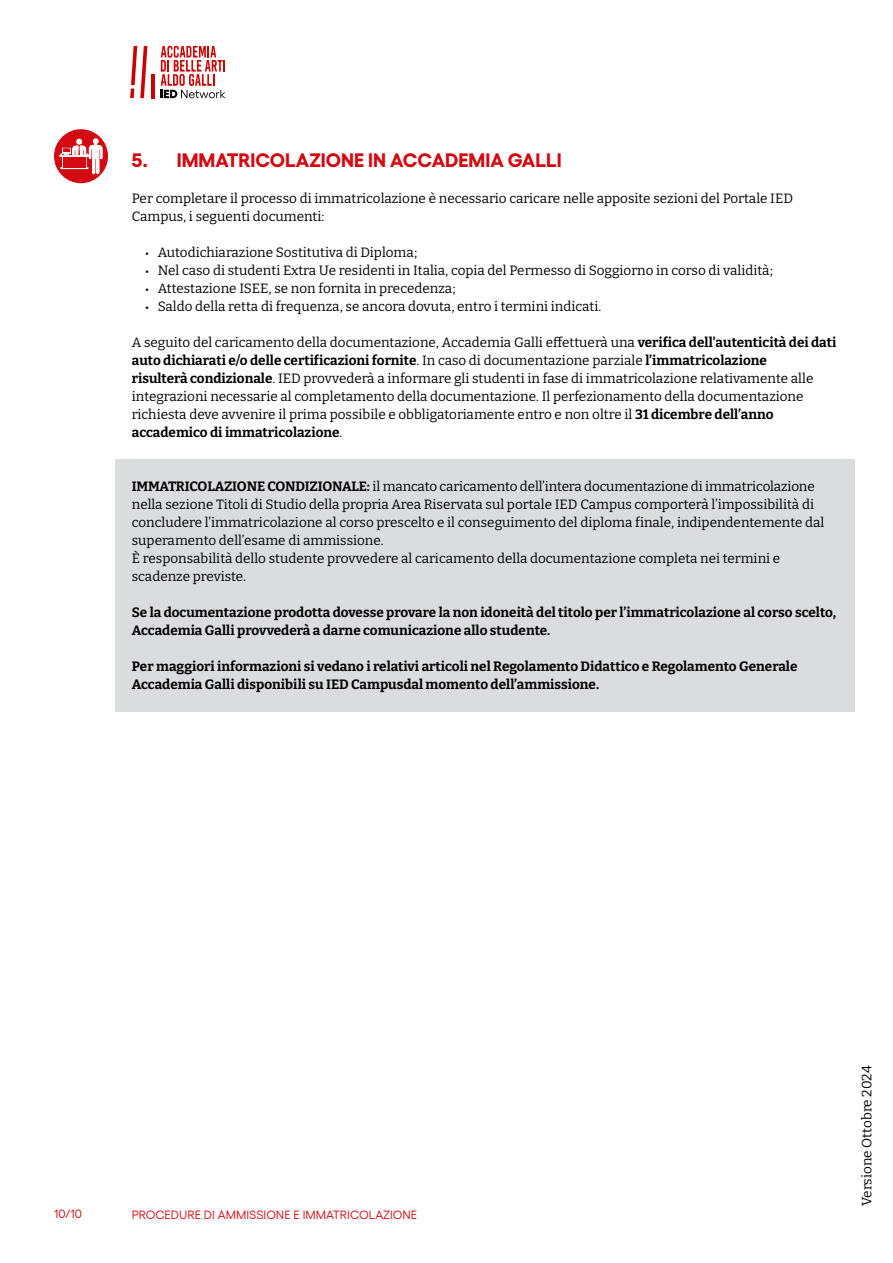
<style>
.page{position:relative;width:893px;height:1263px;background:#fff}
.page>*{position:absolute;margin:0;border:0;box-sizing:border-box;transform-origin:0 0}
.t1{font:700 19.5px "Gellix";color:#d20a11}
.t2{font:13.5px/18px "Bitter";color:#000}
.t3{font:700 13.5px/18px "Bitter";color:#000}
.t4{font:12px "Gellix";color:#d20a11}
.s1{font-size:10.5px}
.s2{font-weight:700}
</style>
<div class="page">
<hr style="left:151px;top:74px;width:3px;height:24px;background:#c00">
<svg style="left:130px;top:46px;width:17px;height:52px"></svg>
<svg style="left:161px;top:46px;width:64px;height:52px"></svg>
<div style="left:116px;top:459px;width:739px;height:252px;background:#dadcdd"></div>
<div style="left:54px;top:129px;width:54px;height:54px;background:#d20a11;border-radius:50%"></div>
<svg style="left:59px;top:138px;width:44px;height:36px"></svg>
<h1 class="t1" style="left:132px;top:145px;width:431px">5. IMMATRICOLAZIONE IN ACCADEMIA GALLI</h1>
<p class="t2" style="left:132px;top:189px;width:663px">Per completare il processo di immatricolazione è necessario caricare nelle apposite sezioni del Portale IED<br>Campus, i seguenti documenti:</p>
<p class="t2" style="left:145px;top:243px;width:273px"><span class="s1">•</span> Autodichiarazione Sostitutiva di Diploma;</p>
<p class="t2" style="left:145px;top:261px;width:629px"><span class="s1">•</span> Nel caso di studenti Extra Ue residenti in Italia, copia del Permesso di Soggiorno in corso di validità;</p>
<p class="t2" style="left:145px;top:279px;width:312px"><span class="s1">•</span> Attestazione ISEE, se non fornita in precedenza;</p>
<p class="t2" style="left:145px;top:297px;width:457px"><span class="s1">•</span> Saldo della retta di frequenza, se ancora dovuta, entro i termini indicati.</p>
<p class="t2" style="left:132px;top:333px;width:706px">A seguito del caricamento della documentazione, Accademia Galli effettuerà una <span class="s2">verifica dell'autenticità dei dati auto dichiarati e/o delle certificazioni fornite</span>. In caso di documentazione parziale <span class="s2">l’immatricolazione<br>risulterà condizionale</span>. IED provvederà a informare gli studenti in fase di immatricolazione relativamente alle integrazioni necessarie al completamento della documentazione. Il perfezionamento della documentazione richiesta deve avvenire il prima possibile e obbligatoriamente entro e non oltre il <span class="s2">31 dicembre dell’anno accademico di immatricolazione</span>.</p>
<p class="t2" style="left:132px;top:477px;width:694px"><span class="s2">IMMATRICOLAZIONE CONDIZIONALE:</span> il mancato caricamento dell’intera documentazione di immatricolazione nella sezione Titoli di Studio della propria Area Riservata sul portale IED Campus comporterà l’impossibilità di concludere l’immatricolazione al corso prescelto e il conseguimento del diploma finale, indipendentemente dal superamento dell’esame di ammissione.<br>È responsabilità dello studente provvedere al caricamento della documentazione completa nei termini e scadenze previste.</p>
<p class="t3" style="left:132px;top:603px;width:706px">Se la documentazione prodotta dovesse provare la non idoneità del titolo per l’immatricolazione al corso scelto,<br>Accademia Galli provvederà a darne comunicazione allo studente.</p>
<p class="t3" style="left:132px;top:657px;width:667px">Per maggiori informazioni si vedano i relativi articoli nel Regolamento Didattico e Regolamento Generale<br>Accademia Galli disponibili su IED Campusdal momento dell’ammissione.</p>
<p class="t4" style="left:54px;top:1204px;width:29px">10/10</p>
<p class="t4" style="left:132px;top:1205px;width:287px">PROCEDURE DI AMMISSIONE E IMMATRICOLAZIONE</p>
<p class="t2" style="left:857px;top:1206px;width:142px;rotate:-90deg">Versione Ottobre 2024</p>
</div>
